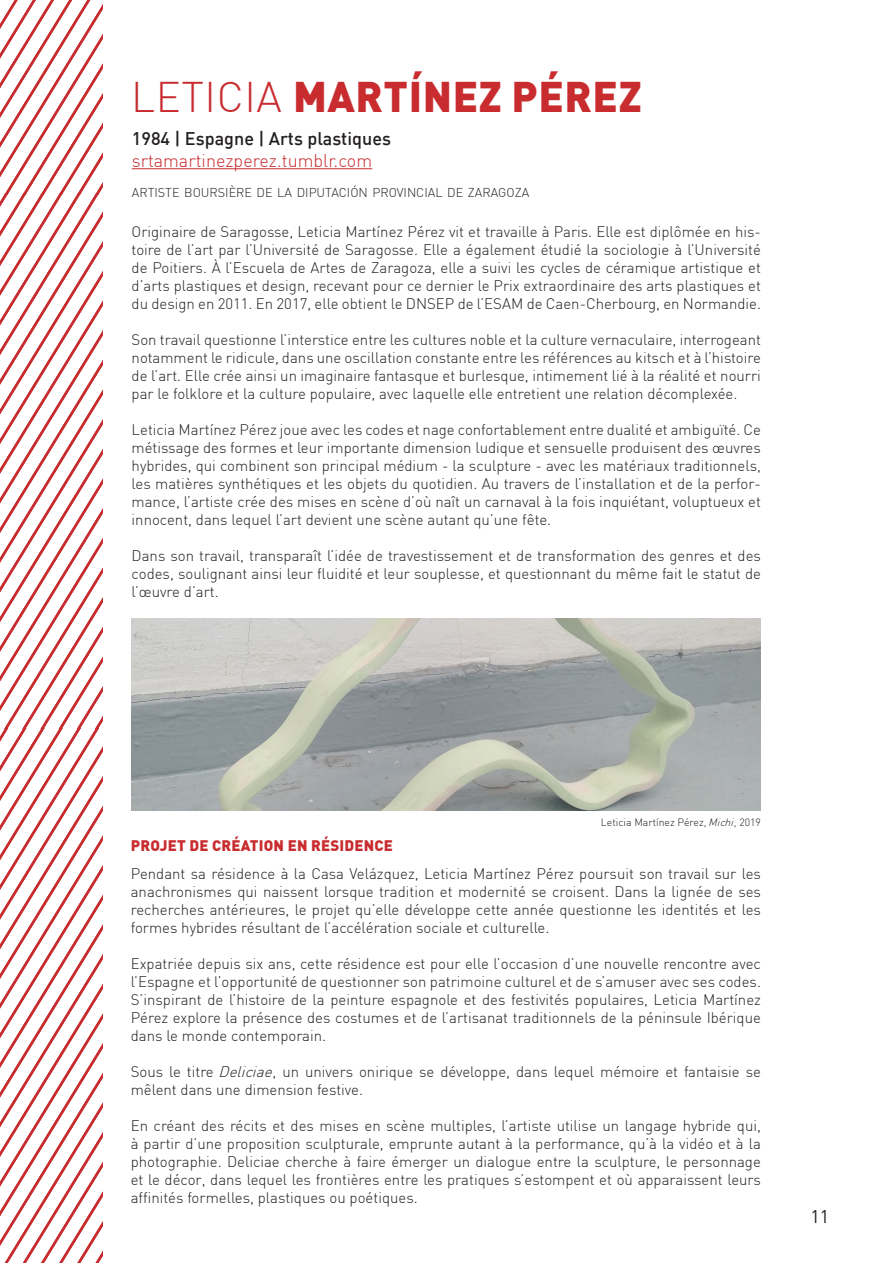
<style>
.page{position:relative;width:893px;height:1263px;background:#fff}
.page>*{position:absolute;margin:0;border:0;box-sizing:border-box;transform-origin:0 0}
.t1{font:900 42px "DIN";letter-spacing:.015em;color:#c82c2f}
.t2{font:300 18px "DIN";color:#c82c2f}
.t3{font:500 18px "DIN";color:#231f20}
.t4{font:18px "DIN";color:#231f20}
.t5{font:300 15px/18px "DIN";color:#231f20;text-align:justify}
.t6{font:900 15px "DIN";letter-spacing:.015em;color:#c82c2f}
.t7{font:300 12.6px "DIN";color:#231f20}
.t8{font:300 10.5px "DIN";color:#231f20}
.s1{font-weight:300}
.s2{font-style:italic}
</style>
<div class="page">
<hr style="left:132px;top:168px;width:240px;height:1px;background:#c82c2f">
<img style="left:132px;top:619px;width:629px;height:191px">
<svg style="left:0;top:0;width:102px;height:1263px"></svg>
<p class="t1" style="left:131px;top:68px;width:512px"><span class="s1">LETICIA</span> MARTÍNEZ PÉREZ</p>
<p class="t3" style="left:132px;top:127px;width:261px">1984 | Espagne | Arts plastiques</p>
<p class="t2" style="left:132px;top:149px;width:242px">srtamartinezperez.tumblr.com</p>
<p class="t7" style="left:132px;top:184px;width:399px">ARTISTE BOURSIÈRE DE LA DIPUTACIÓN PROVINCIAL DE ZARAGOZA</p>
<p class="t5" style="left:132px;top:222px;width:631px">Originaire de Saragosse, Leticia Martínez Pérez vit et travaille à Paris. Elle est diplômée en his&shy;toire de l’art par l’Université de Saragosse. Elle a également étudié la sociologie à l’Université de Poitiers. À l’Escuela de Artes de Zaragoza, elle a suivi les cycles de céramique artistique et d’arts plastiques et design, recevant pour ce dernier le Prix extraordinaire des arts plastiques et du design en 2011. En 2017, elle obtient le DNSEP de l’ESAM de Caen-Cherbourg, en Normandie.</p>
<p class="t5" style="left:132px;top:330px;width:631px">Son travail questionne l’interstice entre les cultures noble et la culture vernaculaire, interrogeant notamment le ridicule, dans une oscillation constante entre les références au kitsch et à l’histoire de l’art. Elle crée ainsi un imaginaire fantasque et burlesque, intimement lié à la réalité et nourri par le folklore et la culture populaire, avec laquelle elle entretient une relation décomplexée.</p>
<p class="t5" style="left:132px;top:420px;width:631px">Leticia Martínez Pérez joue avec les codes et nage confortablement entre dualité et ambiguïté. Ce métissage des formes et leur importante dimension ludique et sensuelle produisent des œuvres hybrides, qui combinent son principal médium - la sculpture - avec les matériaux traditionnels, les matières synthétiques et les objets du quotidien. Au travers de l’installation et de la perfor&shy;mance, l’artiste crée des mises en scène d’où naît un carnaval à la fois inquiétant, voluptueux et innocent, dans lequel l’art devient une scène autant qu’une fête.</p>
<p class="t5" style="left:132px;top:546px;width:631px">Dans son travail, transparaît l’idée de travestissement et de transformation des genres et des codes, soulignant ainsi leur fluidité et leur souplesse, et questionnant du même fait le statut de l’œuvre d’art.</p>
<p class="t6" style="left:131px;top:835px;width:264px">PROJET DE CRÉATION EN RÉSIDENCE</p>
<p class="t8" style="left:601px;top:815px;width:161px">Leticia Martínez Pérez, <span class="s2">Michi</span>, 2019</p>
<p class="t5" style="left:131px;top:864px;width:632px">Pendant sa résidence à la Casa Velázquez, Leticia Martínez Pérez poursuit son travail sur les anachronismes qui naissent lorsque tradition et modernité se croisent. Dans la lignée de ses recherches antérieures, le projet qu’elle développe cette année questionne les identités et les formes hybrides résultant de l’accélération sociale et culturelle.</p>
<p class="t5" style="left:131px;top:954px;width:632px">Expatriée depuis six ans, cette résidence est pour elle l’occasion d’une nouvelle rencontre avec l’Espagne et l’opportunité de questionner son patrimoine culturel et de s’amuser avec ses codes.<br>S’inspirant de l’histoire de la peinture espagnole et des festivités populaires, Leticia Martínez Pérez explore la présence des costumes et de l’artisanat traditionnels de la péninsule Ibérique dans le monde contemporain.</p>
<p class="t5" style="left:131px;top:1062px;width:632px">Sous le titre <span class="s2">Deliciae</span>, un univers onirique se développe, dans lequel mémoire et fantaisie se mêlent dans une dimension festive.</p>
<p class="t5" style="left:131px;top:1116px;width:632px">En créant des récits et des mises en scène multiples, l’artiste utilise un langage hybride qui, à partir d’une proposition sculpturale, emprunte autant à la performance, qu’à la vidéo et à la photographie. Deliciae cherche à faire émerger un dialogue entre la sculpture, le personnage et le décor, dans lequel les frontières entre les pratiques s’estompent et où apparaissent leurs affinités formelles, plastiques ou poétiques.</p>
<p class="t4" style="left:810px;top:1205px;width:20px">11</p>
</div>
